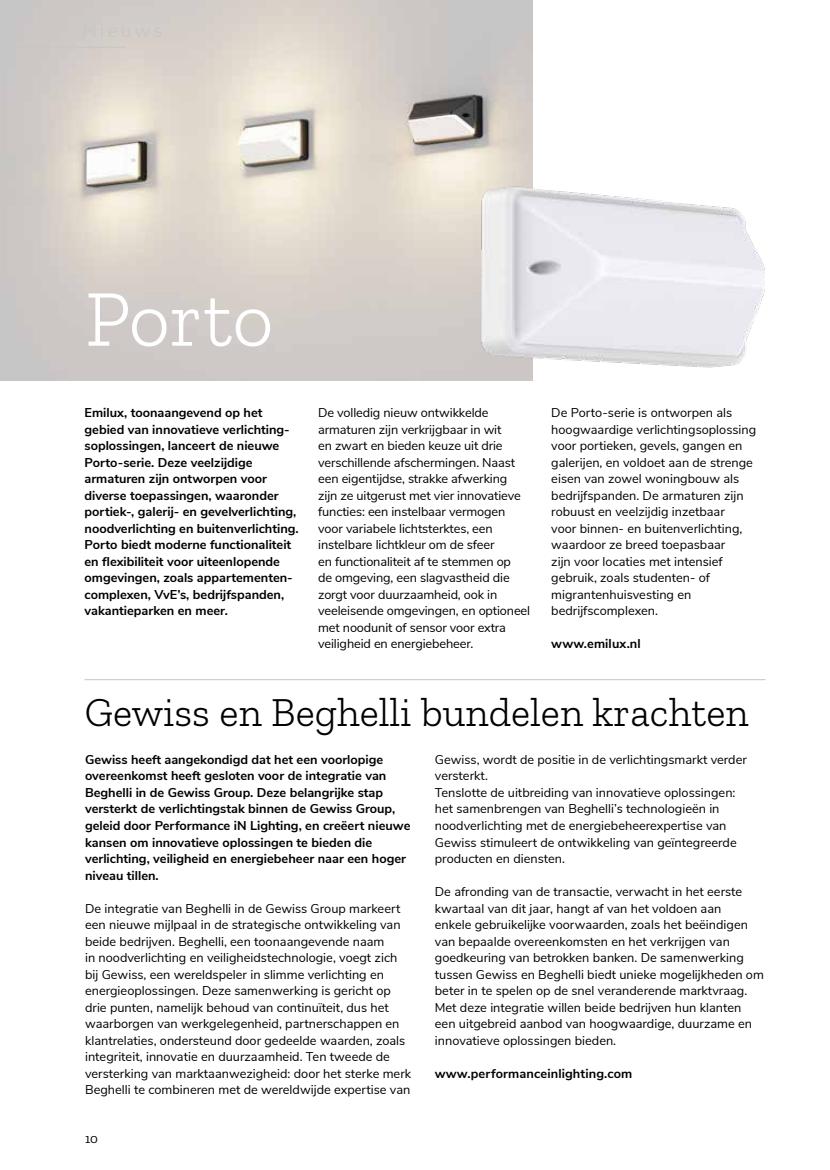
<style>
.page{position:relative;width:830px;height:1170px;background:#fff}
.page>*{position:absolute;margin:0;border:0;box-sizing:border-box;transform-origin:0 0}
.t1{font:300 80.4px "Zilla Slab";color:#fff}
.t2{font:300 40.8px "Zilla Slab";color:#000}
.t3{font:13.5px "Zilla Slab";color:#000}
.t4{font:12.75px/16.5px "Nunito Sans";color:#000}
.t5{font:700 12.75px/16.5px "Nunito Sans";color:#000}
</style>
<div class="page">
<img style="left:0;top:0;width:532px;height:380px">
<hr style="left:0;top:47px;width:126px;height:1px;background:#c6c6c6">
<hr style="left:84px;top:679px;width:681px;height:1px;background:#c6c6c6">
<img style="left:475px;top:165px;width:290px;height:215px">
<h1 class="t1" style="left:85px;top:275px;width:190px">Porto</h1>
<p class="t5" style="left:84px;top:404px;width:216px">Emilux, toonaangevend op het gebied van innovatieve verlichting&shy;soplossingen, lanceert de nieuwe Porto-serie. Deze veelzijdige armaturen zijn ontworpen voor diverse toepassingen, waaronder portiek-, galerij- en gevelverlichting, noodverlichting en buitenverlichting.<br>Porto biedt moderne functionaliteit en flexibiliteit voor uiteenlopende omgevingen, zoals appartementen&shy;complexen, VvE’s, bedrijfspanden, vakantieparken en meer.</p>
<p class="t4" style="left:318px;top:404px;width:213px">De volledig nieuw ontwikkelde armaturen zijn verkrijgbaar in wit<br>en zwart en bieden keuze uit drie verschillende afschermingen. Naast een eigentijdse, strakke afwerking<br>zijn ze uitgerust met vier innovatieve functies: een instelbaar vermogen voor variabele lichtsterktes, een instelbare lichtkleur om de sfeer<br>en functionaliteit af te stemmen op<br>de omgeving, een slagvastheid die zorgt voor duurzaamheid, ook in veeleisende omgevingen, en optioneel met noodunit of sensor voor extra veiligheid en energiebeheer.</p>
<p class="t4" style="left:551px;top:404px;width:206px">De Porto-serie is ontworpen als hoogwaardige verlichtingsoplossing voor portieken, gevels, gangen en galerijen, en voldoet aan de strenge eisen van zowel woningbouw als bedrijfspanden. De armaturen zijn robuust en veelzijdig inzetbaar<br>voor binnen- en buitenverlichting, waardoor ze breed toepasbaar<br>zijn voor locaties met intensief gebruik, zoals studenten- of migrantenhuisvesting en bedrijfscomplexen.</p>
<p class="t5" style="left:551px;top:635px;width:91px">www.emilux.nl</p>
<h2 class="t2" style="left:85px;top:689px;width:665px">Gewiss en Beghelli bundelen krachten</h2>
<p class="t4" style="left:434px;top:750px;width:313px">Gewiss, wordt de positie in de verlichtingsmarkt verder versterkt.<br>Tenslotte de uitbreiding van innovatieve oplossingen: het samenbrengen van Beghelli’s technologieën in noodverlichting met de energiebeheerexpertise van Gewiss stimuleert de ontwikkeling van geïntegreerde producten en diensten.</p>
<p class="t4" style="left:434px;top:882px;width:330px">De afronding van de transactie, verwacht in het eerste kwartaal van dit jaar, hangt af van het voldoen aan<br>enkele gebruikelijke voorwaarden, zoals het beëindigen van bepaalde overeenkomsten en het verkrijgen van goedkeuring van betrokken banken. De samenwerking tussen Gewiss en Beghelli biedt unieke mogelijkheden om beter in te spelen op de snel veranderende marktvraag.<br>Met deze integratie willen beide bedrijven hun klanten een uitgebreid aanbod van hoogwaardige, duurzame en innovatieve oplossingen bieden.</p>
<p class="t5" style="left:434px;top:1064px;width:199px">www.performanceinlighting.com</p>
<p class="t5" style="left:85px;top:750px;width:327px">Gewiss heeft aangekondigd dat het een voorlopige overeenkomst heeft gesloten voor de integratie van Beghelli in de Gewiss Group. Deze belangrijke stap versterkt de verlichtingstak binnen de Gewiss Group, geleid door Performance iN Lighting, en creëert nieuwe kansen om innovatieve oplossingen te bieden die verlichting, veiligheid en energiebeheer naar een hoger niveau tillen.</p>
<p class="t4" style="left:85px;top:899px;width:327px">De integratie van Beghelli in de Gewiss Group markeert een nieuwe mijlpaal in de strategische ontwikkeling van beide bedrijven. Beghelli, een toonaangevende naam<br>in noodverlichting en veiligheidstechnologie, voegt zich bij Gewiss, een wereldspeler in slimme verlichting en energieoplossingen. Deze samenwerking is gericht op drie punten, namelijk behoud van continuïteit, dus het waarborgen van werkgelegenheid, partnerschappen en klantrelaties, ondersteund door gedeelde waarden, zoals integriteit, innovatie en duurzaamheid. Ten tweede de versterking van marktaanwezigheid: door het sterke merk Beghelli te combineren met de wereldwijde expertise van</p>
<p class="t3" style="left:85px;top:1130px;width:14px">10</p>
</div>
